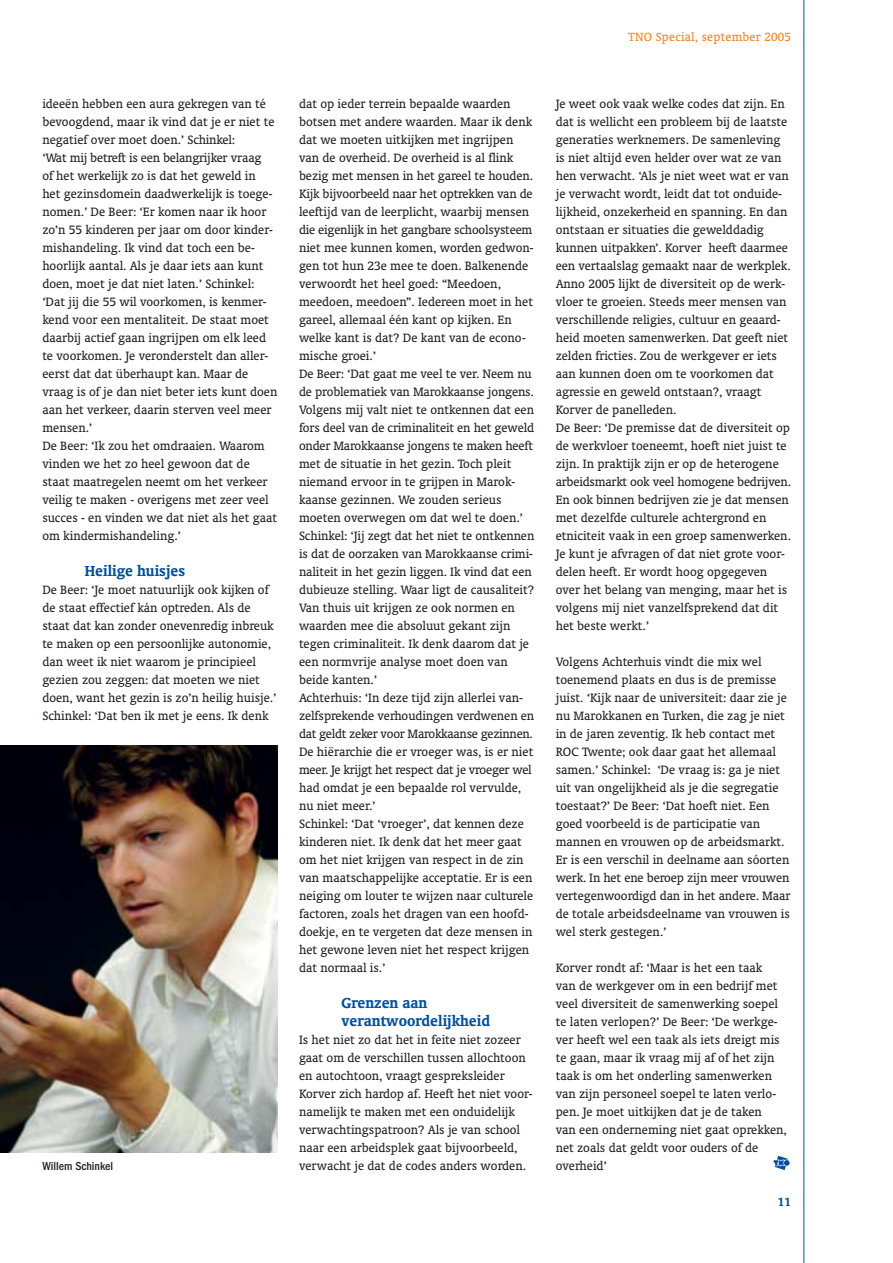
<style>
.page{position:relative;width:893px;height:1263px;background:#fff}
.page>*{position:absolute;margin:0;border:0;box-sizing:border-box;transform-origin:0 0}
.t1{font:700 16.5px/18px "Oranda BT";color:#005099}
.t2{font:13.8px/18px "Oranda BT";color:#231f20}
.t3{font:13.5px "Oranda BT";letter-spacing:.015em;color:#f5821f}
.t4{font:700 13.5px "Oranda BT";color:#005099}
.t5{font:500 condensed 12px "Franklin Gothic";color:#231f20}
</style>
<div class="page">
<hr style="left:803px;top:0;width:1px;height:1263px;background:#005099">
<svg style="left:773px;top:1156px;width:16px;height:14px"></svg>
<img style="left:0;top:745px;width:278px;height:407px">
<p class="t3" style="left:628px;top:32px;width:164px">TNO Special, september 2005</p>
<p class="t2" style="left:42px;top:96px;width:236px">ideeën hebben een aura gekregen van té bevoogdend, maar ik vind dat je er niet te negatief over moet doen.’ Schinkel:<br>‘Wat mij betreft is een belangrijker vraag<br>of het werkelijk zo is dat het geweld in<br>het gezins domein daadwerkelijk is toege&shy;nomen.’ De Beer: ‘Er komen naar ik hoor zo’n 55 kinderen per jaar om door kinder&shy;mishandeling. Ik vind dat toch een be&shy;hoorlijk aantal. Als je daar iets aan kunt doen, moet je dat niet laten.’ Schinkel: ‘Dat jij die 55 wil voorkomen, is kenmer&shy;kend voor een mentaliteit. De staat moet daarbij actief gaan ingrijpen om elk leed te voorkomen. Je veronderstelt dan aller&shy;eerst dat dat überhaupt kan. Maar de vraag is of je dan niet beter iets kunt doen aan het verkeer, daarin sterven veel meer mensen.’<br>De Beer: ‘Ik zou het omdraaien. Waarom vinden we het zo heel gewoon dat de staat maatregelen neemt om het verkeer veilig te maken - overigens met zeer veel succes - en vinden we dat niet als het gaat om kindermishandeling.’</p>
<p class="t1" style="left:85px;top:563px;width:102px">Heilige huisjes</p>
<p class="t2" style="left:42px;top:582px;width:235px">De Beer: ‘Je moet natuurlijk ook kijken of de staat effectief kán optreden. Als de staat dat kan zonder onevenredig inbreuk te maken op een persoonlijke autonomie, dan weet ik niet waarom je principieel gezien zou zeggen: dat moeten we niet doen, want het gezin is zo’n heilig huisje.’ Schinkel: ‘Dat ben ik met je eens. Ik denk</p>
<p class="t5" style="left:42px;top:1162px;width:72px">Willem Schinkel</p>
<p class="t2" style="left:299px;top:96px;width:237px">dat op ieder terrein bepaalde waarden botsen met andere waarden. Maar ik denk dat we moeten uitkijken met ingrijpen van de overheid. De overheid is al flink bezig met mensen in het gareel te houden.<br>Kijk bijvoorbeeld naar het optrekken van de leeftijd van de leerplicht, waarbij mensen die eigenlijk in het gangbare schoolsysteem niet mee kunnen komen, worden gedwon&shy;gen tot hun 23e mee te doen. Balkenende verwoordt het heel goed: “Meedoen, meedoen, meedoen”. Iedereen moet in het gareel, allemaal één kant op kijken. En welke kant is dat? De kant van de econo&shy;mische groei.’<br>De Beer: ‘Dat gaat me veel te ver. Neem nu de problematiek van Marokkaanse jongens.<br>Volgens mij valt niet te ontkennen dat een fors deel van de criminaliteit en het geweld onder Marokkaanse jongens te maken heeft met de situatie in het gezin. Toch pleit niemand ervoor in te grijpen in Marok&shy;kaanse gezinnen. We zouden serieus moeten overwegen om dat wel te doen.’ Schinkel: ‘Jij zegt dat het niet te ontkennen is dat de oorzaken van Marokkaanse crimi&shy;naliteit in het gezin liggen. Ik vind dat een dubieuze stelling. Waar ligt de causaliteit?<br>Van thuis uit krijgen ze ook normen en waarden mee die absoluut gekant zijn tegen criminaliteit. Ik denk daarom dat je een normvrije analyse moet doen van beide kanten.’<br>Achterhuis: ‘In deze tijd zijn allerlei van&shy;zelfsprekende verhoudingen verdwenen en dat geldt zeker voor Marokkaanse gezinnen.<br>De hiërarchie die er vroeger was, is er niet meer. Je krijgt het respect dat je vroeger wel had omdat je een bepaalde rol vervulde, nu niet meer.’<br>Schinkel: ‘Dat ‘vroeger’, dat kennen deze kinderen niet. Ik denk dat het meer gaat om het niet krijgen van respect in de zin van maatschappelijke acceptatie. Er is een neiging om louter te wijzen naar culturele factoren, zoals het dragen van een hoofd&shy;doekje, en te vergeten dat deze mensen in het gewone leven niet het respect krijgen dat normaal is.’</p>
<p class="t1" style="left:341px;top:995px;width:150px">Grenzen aan verantwoordelijkheid</p>
<p class="t2" style="left:299px;top:1032px;width:235px">Is het niet zo dat het in feite niet zozeer gaat om de verschillen tussen allochtoon en autochtoon, vraagt gespreksleider Korver zich hardop af. Heeft het niet voor&shy;namelijk te maken met een onduidelijk verwachtingspatroon? Als je van school naar een arbeidsplek gaat bijvoorbeeld, verwacht je dat de codes anders worden.</p>
<p class="t2" style="left:555px;top:96px;width:237px">Je weet ook vaak welke codes dat zijn. En dat is wellicht een probleem bij de laatste generaties werknemers. De samenleving is niet altijd even helder over wat ze van hen verwacht. ‘Als je niet weet wat er van je verwacht wordt, leidt dat tot onduide&shy;lijkheid, onzekerheid en spanning. En dan ontstaan er situaties die gewelddadig kunnen uitpakken’. Korver heeft daarmee een vertaalslag gemaakt naar de werkplek.<br>Anno 2005 lijkt de diversiteit op de werk&shy;vloer te groeien. Steeds meer mensen van verschillende religies, cultuur en geaard&shy;heid moeten samenwerken. Dat geeft niet zelden fricties. Zou de werkgever er iets aan kunnen doen om te voorkomen dat agressie en geweld ontstaan?, vraagt Korver de panelleden.<br>De Beer: ‘De premisse dat de diversiteit op de werkvloer toeneemt, hoeft niet juist te zijn. In praktijk zijn er op de heterogene arbeidsmarkt ook veel homogene bedrijven.<br>En ook binnen bedrijven zie je dat mensen met dezelfde culturele achtergrond en etniciteit vaak in een groep samenwerken.<br>Je kunt je afvragen of dat niet grote voor&shy;delen heeft. Er wordt hoog opgegeven over het belang van menging, maar het is volgens mij niet vanzelfsprekend dat dit het beste werkt.’</p>
<p class="t2" style="left:555px;top:654px;width:236px">Volgens Achterhuis vindt die mix wel toenemend plaats en dus is de premisse juist. ‘Kijk naar de universiteit: daar zie je nu Marokkanen en Turken, die zag je niet in de jaren zeventig. Ik heb contact met ROC Twente; ook daar gaat het allemaal samen.’ Schinkel: ‘De vraag is: ga je niet uit van ongelijkheid als je die segregatie toestaat?’ De Beer: ‘Dat hoeft niet. Een goed voorbeeld is de participatie van mannen en vrouwen op de arbeidsmarkt.<br>Er is een verschil in deelname aan sóorten werk. In het ene beroep zijn meer vrouwen vertegenwoordigd dan in het andere. Maar de totale arbeidsdeelname van vrouwen is wel sterk gestegen.’</p>
<p class="t2" style="left:555px;top:960px;width:233px">Korver rondt af: ‘Maar is het een taak<br>van de werkgever om in een bedrijf met veel diversiteit de samenwerking soepel te laten verlopen?’ De Beer: ‘De werkge&shy;ver heeft wel een taak als iets dreigt mis te gaan, maar ik vraag mij af of het zijn taak is om het onderling samenwerken van zijn personeel soepel te laten verlo&shy;pen. Je moet uitkijken dat je de taken<br>van een onderneming niet gaat oprekken, net zoals dat geldt voor ouders of de overheid’</p>
<p class="t4" style="left:777px;top:1196px;width:15px">11</p>
</div>
